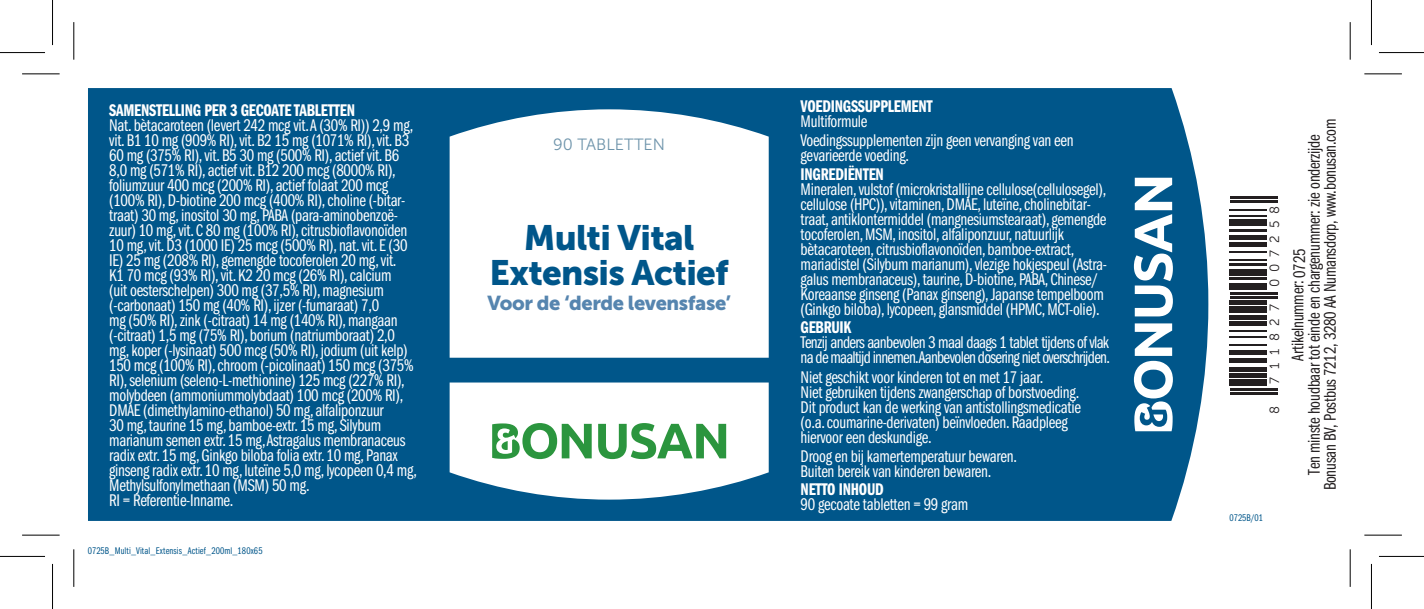
<style>
.page{position:relative;width:1424px;height:609px;background:#fff}
.page>*{position:absolute;margin:0;border:0;box-sizing:border-box;transform-origin:0 0}
.t1{font:35px/35px "Museo Sans 900";letter-spacing:-.02em;color:#00568a;text-align:center}
.t2{font:20px "Museo Sans 900";letter-spacing:-.02em;color:#5685af}
.t3{font:17.5px/15px "Franklin Gothic Book Cmpr";letter-spacing:-.015em;color:#fff}
.t4{font:17.5px/16.2px "Franklin Gothic Book Cmpr";letter-spacing:-.015em;color:#231f20;text-align:center}
.t5{font:17.5px/15px "Franklin Gothic Book Cmpr";letter-spacing:-.04em;color:#fff}
.t6{font:17.5px "Franklin Gothic Demi Cmpr";letter-spacing:-.015em;color:#fff}
.t7{font:16.25px "Museo Sans 300";color:#6e94ab}
.t8{font:13.25px "Museo Sans 300";letter-spacing:.54em;color:#231f20}
.t9{font:10px "Franklin Gothic Book Cmpr";letter-spacing:.01em;color:#00568a}
.s1{color:#fff}
</style>
<div class="page">
<div style="left:88px;top:88px;width:1120px;height:432px;background:#00568a"></div>
<svg style="left:1133px;top:177px;width:39px;height:139px"></svg>
<svg style="left:1133px;top:323px;width:39px;height:108px"></svg>
<svg style="left:449px;top:382px;width:319px;height:117px"></svg>
<svg style="left:449px;top:109px;width:319px;height:248px"></svg>
<svg style="left:598px;top:422px;width:128px;height:36px"></svg>
<svg style="left:492px;top:422px;width:99px;height:36px"></svg>
<hr style="left:1229px;top:392px;width:48px;height:2px;background:#231f20">
<hr style="left:1229px;top:387px;width:48px;height:3px;background:#231f20">
<div style="left:1229px;top:379px;width:37px;height:7px;background:#231f20"></div>
<hr style="left:1229px;top:373px;width:37px;height:4px;background:#231f20">
<hr style="left:1229px;top:367px;width:37px;height:4px;background:#231f20">
<div style="left:1229px;top:358px;width:37px;height:5px;background:#231f20"></div>
<hr style="left:1229px;top:350px;width:37px;height:4px;background:#231f20">
<hr style="left:1229px;top:344px;width:37px;height:2px;background:#231f20">
<hr style="left:1229px;top:335px;width:37px;height:2px;background:#231f20">
<hr style="left:1229px;top:329px;width:37px;height:2px;background:#231f20">
<hr style="left:1229px;top:321px;width:37px;height:4px;background:#231f20">
<hr style="left:1229px;top:315px;width:37px;height:4px;background:#231f20">
<div style="left:1229px;top:306px;width:37px;height:7px;background:#231f20"></div>
<hr style="left:1229px;top:300px;width:37px;height:4px;background:#231f20">
<hr style="left:1229px;top:296px;width:48px;height:2px;background:#231f20">
<hr style="left:1229px;top:292px;width:48px;height:2px;background:#231f20">
<div style="left:1229px;top:283px;width:37px;height:7px;background:#231f20"></div>
<hr style="left:1229px;top:277px;width:37px;height:2px;background:#231f20">
<div style="left:1229px;top:269px;width:37px;height:6px;background:#231f20"></div>
<hr style="left:1229px;top:263px;width:37px;height:2px;background:#231f20">
<hr style="left:1229px;top:259px;width:37px;height:2px;background:#231f20">
<hr style="left:1229px;top:250px;width:37px;height:2px;background:#231f20">
<hr style="left:1229px;top:242px;width:37px;height:4px;background:#231f20">
<div style="left:1229px;top:235px;width:37px;height:5px;background:#231f20"></div>
<hr style="left:1229px;top:229px;width:37px;height:2px;background:#231f20">
<div style="left:1229px;top:219px;width:37px;height:6px;background:#231f20"></div>
<hr style="left:1229px;top:215px;width:37px;height:2px;background:#231f20">
<hr style="left:1229px;top:209px;width:37px;height:2px;background:#231f20">
<hr style="left:1229px;top:200px;width:48px;height:2px;background:#231f20">
<hr style="left:1229px;top:196px;width:48px;height:2px;background:#231f20">
<hr style="left:22px;top:73px;width:38px;height:1px;background:#000">
<hr style="left:1364px;top:73px;width:37px;height:1px;background:#000">
<hr style="left:22px;top:534px;width:38px;height:1px;background:#000">
<hr style="left:1364px;top:534px;width:37px;height:1px;background:#000">
<hr style="left:73px;top:22px;width:1px;height:38px;background:#000">
<hr style="left:73px;top:549px;width:1px;height:37px;background:#000">
<hr style="left:1349px;top:22px;width:1px;height:38px;background:#000">
<hr style="left:1349px;top:549px;width:1px;height:37px;background:#000">
<hr style="left:0;top:52px;width:45px;height:1px;background:#000">
<hr style="left:1378px;top:52px;width:45px;height:1px;background:#000">
<hr style="left:0;top:555px;width:45px;height:1px;background:#000">
<hr style="left:1378px;top:555px;width:45px;height:1px;background:#000">
<hr style="left:52px;top:0;width:1px;height:45px;background:#000">
<hr style="left:52px;top:563px;width:1px;height:45px;background:#000">
<hr style="left:1370px;top:0;width:1px;height:45px;background:#000">
<hr style="left:1370px;top:563px;width:1px;height:45px;background:#000">
<p class="t6" style="left:109px;top:100px;width:247px">SAMENSTELLING PER 3 GECOATE TABLETTEN</p>
<p class="t3" style="left:109px;top:118px;width:309px">Nat. bètacaroteen (levert 242 mcg vit. A (30% RI)) 2,9 mg, vit. B1 10 mg (909% RI), vit. B2 15 mg (1071% RI), vit. B3<br>60 mg (375% RI), vit. B5 30 mg (500% RI), actief vit. B6<br>8,0 mg (571% RI), actief vit. B12 200 mcg (8000% RI), foliumzuur 400 mcg (200% RI), actief folaat 200 mcg (100% RI), D-biotine 200 mcg (400% RI), choline (-bitar&shy;traat) 30 mg, inositol 30 mg, PABA (para-aminobenzoë&shy;zuur) 10 mg, vit. C 80 mg (100% RI), citrusbioflavonoïden 10 mg, vit. D3 (1000 IE) 25 mcg (500% RI), nat. vit. E (30<br>IE) 25 mg (208% RI), gemengde tocoferolen 20 mg, vit.<br>K1 70 mcg (93% RI), vit. K2 20 mcg (26% RI), calcium<br>(uit oesterschelpen) 300 mg (37,5% RI), magnesium (-carbonaat) 150 mg (40% RI), ijzer (-fumaraat) 7,0<br>mg (50% RI), zink (-citraat) 14 mg (140% RI), mangaan (-citraat) 1,5 mg (75% RI), borium (natriumboraat) 2,0 mg, koper (-lysinaat) 500 mcg (50% RI), jodium (uit kelp)<br>150 mcg (100% RI), chroom (-picolinaat) 150 mcg (375% RI), selenium (seleno-L-methionine) 125 mcg (227% RI), molybdeen (ammoniummolybdaat) 100 mcg (200% RI), DMAE (dimethylamino-ethanol) 50 mg, alfaliponzuur<br>30 mg, taurine 15 mg, bamboe-extr. 15 mg, Silybum marianum semen extr. 15 mg, Astragalus membranaceus radix extr. 15 mg, Ginkgo biloba folia extr. 10 mg, Panax ginseng radix extr. 10 mg, luteïne 5,0 mg, lycopeen 0,4 mg, Methylsulfonylmethaan (MSM) 50 mg.<br>RI = Referentie-Inname.</p>
<p class="t9" style="left:88px;top:545px;width:176px">0725B_Multi_Vital_Extensis_Actief_200ml_180x65</p>
<p class="t7" style="left:553px;top:136px;width:113px">90 TABLETTEN</p>
<h1 class="t1" style="left:489px;top:220px;width:240px">Multi Vital<br>Extensis Actief</h1>
<p class="t2" style="left:487px;top:291px;width:245px">Voor de ‘derde levensfase’</p>
<p class="t6" style="left:800px;top:96px;width:134px">VOEDINGSSUPPLEMENT</p>
<p class="t3" style="left:800px;top:111px;width:274px;line-height:19.2px">Multiformule<br>Voedingssupplementen zijn geen vervanging van een</p>
<p class="t3" style="left:800px;top:148px;width:110px">gevarieerde voeding.</p>
<p class="t6" style="left:800px;top:164px;width:85px">INGREDIËNTEN</p>
<p class="t3" style="left:800px;top:182px;width:308px">Mineralen, vulstof (microkristallijne cellulose(cellulosegel), cellulose (HPC)), vitaminen, DMAE, luteïne, cholinebitar&shy;traat, antiklontermiddel (mangnesiumstearaat), gemengde tocoferolen, MSM, inositol, alfaliponzuur, natuurlijk bètacaroteen, citrusbioflavonoïden, bamboe-extract, mariadistel (Silybum marianum), vlezige hokjespeul (Astra&shy;galus membranaceus), taurine, D-biotine, PABA, Chinese/ Koreaanse ginseng (Panax ginseng), Japanse tempelboom (Ginkgo biloba), lycopeen, glansmiddel (HPMC, MCT-olie).</p>
<p class="t6" style="left:800px;top:317px;width:52px">GEBRUIK</p>
<p class="t5" style="left:800px;top:335px;width:311px">Tenzij anders aanbevolen 3 maal daags 1 tablet tijdens of vlak na de maaltijd innemen.Aanbevolen dosering niet overschrijden.</p>
<p class="t3" style="left:800px;top:369px;width:282px">Niet geschikt voor kinderen tot en met 17 jaar.<br>Niet gebruiken tijdens zwangerschap of borstvoeding.<br>Dit product kan de werking van antistollingsmedicatie (o.a. coumarine-derivaten) beïnvloeden. Raadpleeg hiervoor een deskundige.</p>
<p class="t3" style="left:800px;top:448px;width:218px">Droog en bij kamertemperatuur bewaren.<br>Buiten bereik van kinderen bewaren.</p>
<p class="t6" style="left:800px;top:479px;width:85px">NETTO INHOUD</p>
<p class="t3" style="left:800px;top:497px;width:169px">90 gecoate tabletten = 99 gram</p>
<p class="t8" style="left:1267px;top:287px;width:82px;rotate:-90deg">007258</p>
<p class="t8" style="left:1267px;top:384px;width:81px;rotate:-90deg">711827</p>
<p class="t8" style="left:1267px;top:413px;width:10px;rotate:-90deg">8</p>
<p class="t9" style="left:1229px;top:511px;width:35px">0725B/01</p>
<p class="t4" style="left:1289px;top:490px;width:373px;rotate:-90deg">Artikelnummer: <span class="s1">000<br></span>Ten minste houdbaar tot einde en chargenummer: zie onderzijde<br>Bonusan BV, Postbus 7212, 3280 AA Numansdorp, www.bonusan.com</p>
<p class="t4" style="left:1291px;top:277px;width:31px;rotate:-90deg">0725</p>
</div>
